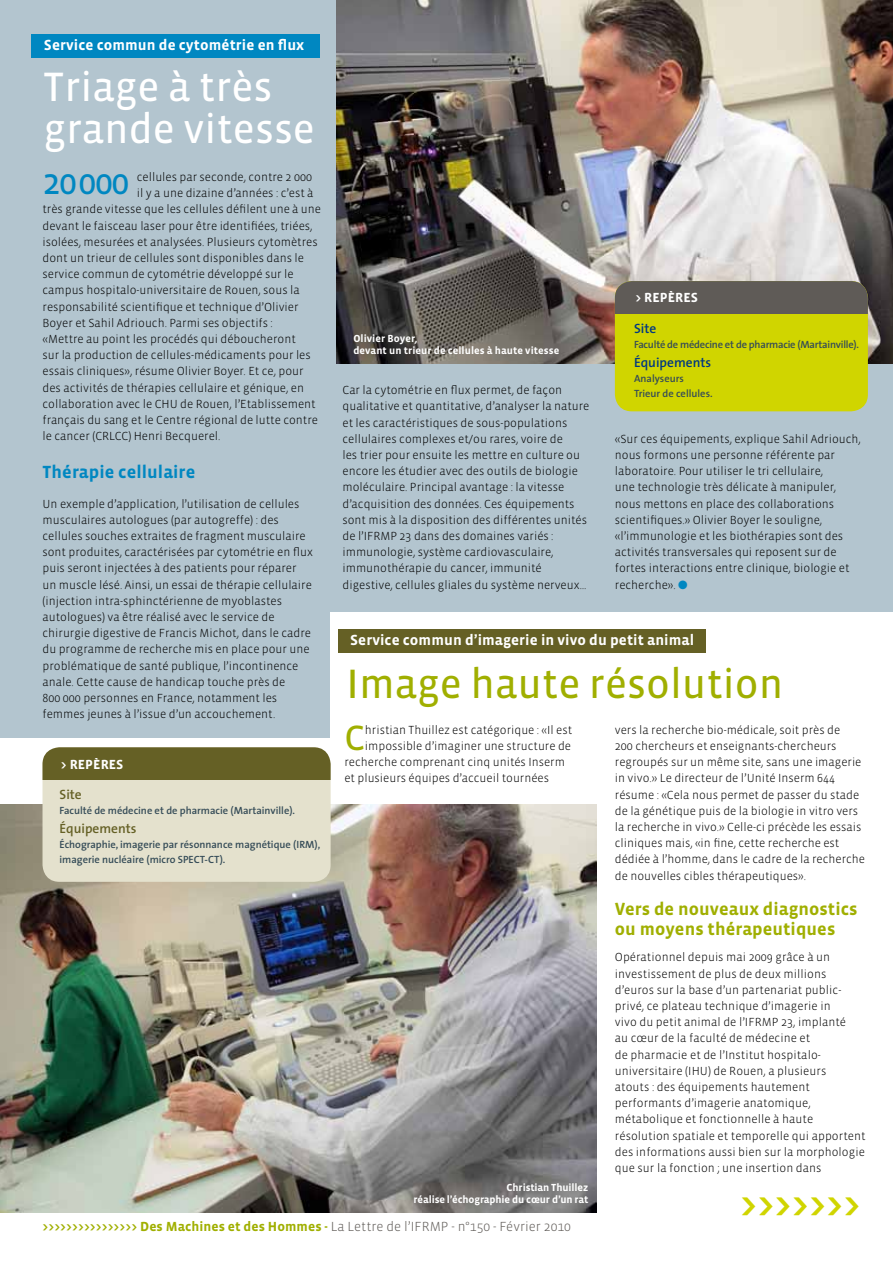
<style>
.page{position:relative;width:893px;height:1263px;background:#fff}
.page>*{position:absolute;margin:0;border:0;box-sizing:border-box;transform-origin:0 0}
.t1{font:42px/42px "Vista Sans Reg";color:#fff}
.t2{font:42px "Vista Sans Reg";color:#a0af00}
.t3{font:700 39.15px "Vista Sans";color:#d0d500}
.t4{font:36px "Vista Sans Reg";letter-spacing:-.04em;color:#0087c1}
.t5{font:36px "Vista Sans Reg";color:#a0af00}
.t6{font:700 18px/19.5px "Vista Sans";letter-spacing:.005em;color:#a0af00}
.t7{font:700 18px "Vista Sans";letter-spacing:.005em;color:#0087c1}
.t8{font:700 15px "Vista Sans";letter-spacing:.005em;color:#fff}
.t9{font:700 13.5px "Vista Sans";letter-spacing:.005em;color:#a0af00}
.t10{font:700 13.5px "Vista Sans";letter-spacing:.005em;color:#fff}
.t11{font:600 13.5px "The Sans";color:#656025}
.t12{font:600 13.5px "The Sans";color:#003882}
.t13{font:300 12px/16.2px "Vista Sans";color:#000}
.t14{font:600 10.5px/15px "The Sans";color:#344b57}
.t15{font:700 10.5px/12px "Vista Sans";letter-spacing:.005em;color:#fff}
.t16{font:600 10.5px "The Sans";letter-spacing:-.02em;color:#344b57}
.s1{color:#0087c1}
.s2{font-weight:300;color:#5f5b57}
</style>
<div class="page">
<div style="left:0;top:0;width:893px;height:738px;background:#b3c5cf"></div>
<img style="left:336px;top:0;width:557px;height:364px">
<div style="left:331px;top:612px;width:562px;height:126px;background:#fff"></div>
<div style="left:32px;top:34px;width:288px;height:23px;background:#0087c1"></div>
<div style="left:338px;top:629px;width:368px;height:24px;background:#656025"></div>
<img style="left:0;top:804px;width:596px;height:409px">
<div style="left:43px;top:747px;width:288px;height:135px;background:#e4e1cd;border-radius:17px"></div>
<div style="left:43px;top:747px;width:288px;height:33px;background:#656025"></div>
<div style="left:615px;top:281px;width:253px;height:130px;background:#d0d500;border-radius:17px"></div>
<div style="left:615px;top:281px;width:253px;height:33px;background:#5f5b57"></div>
<p class="t8" style="left:44px;top:37px;width:262px">Service commun de cytométrie en flux</p>
<h1 class="t1" style="left:44px;top:67px;width:273px">Triage à très grande vitesse</h1>
<h3 class="t4" style="left:43px;top:164px;width:88px">20000</h3>
<p class="t13" style="left:137px;top:169px;width:177px">cellules par seconde, contre 2 000</p>
<p class="t13" style="left:137px;top:185px;width:178px">il y a une dizaine d’années : c’est à</p>
<p class="t13" style="left:43px;top:201px;width:280px">très grande vitesse que les cellules défilent une à une</p>
<p class="t13" style="left:43px;top:218px;width:272px">devant le faisceau laser pour être identifiées, triées,</p>
<p class="t13" style="left:43px;top:234px;width:277px">isolées, mesurées et analysées. Plusieurs cytomètres</p>
<p class="t13" style="left:43px;top:250px;width:263px">dont un trieur de cellules sont disponibles dans le</p>
<p class="t13" style="left:43px;top:266px;width:253px">service commun de cytométrie développé sur le</p>
<p class="t13" style="left:43px;top:282px;width:259px">campus hospitalo-universitaire de Rouen, sous la</p>
<p class="t13" style="left:43px;top:299px;width:258px">responsabilité scientifique et technique d’Olivier</p>
<p class="t13" style="left:43px;top:315px;width:232px">Boyer et Sahil Adriouch. Parmi ses objectifs :</p>
<p class="t13" style="left:43px;top:331px;width:255px">«Mettre au point les procédés qui déboucheront</p>
<p class="t13" style="left:43px;top:347px;width:270px">sur la production de cellules-médicaments pour les</p>
<p class="t13" style="left:43px;top:363px;width:263px">essais cliniques», résume Olivier Boyer. Et ce, pour</p>
<p class="t13" style="left:43px;top:380px;width:263px">des activités de thérapies cellulaire et génique, en</p>
<p class="t13" style="left:43px;top:396px;width:275px">collaboration avec le CHU de Rouen, l’Etablissement</p>
<p class="t13" style="left:43px;top:412px;width:277px">français du sang et le Centre régional de lutte contre</p>
<p class="t13" style="left:43px;top:428px;width:179px">le cancer (CRLCC) Henri Becquerel.</p>
<h3 class="t7" style="left:43px;top:463px;width:154px">Thérapie cellulaire</h3>
<p class="t13" style="left:43px;top:496px;width:272px">Un exemple d’application, l’utilisation de cellules musculaires autologues (par autogreffe) : des cellules souches extraites de fragment musculaire sont produites, caractérisées par cytométrie en flux puis seront injectées à des patients pour réparer un muscle lésé. Ainsi, un essai de thérapie cellulaire (injection intra-sphinctérienne de myoblastes autologues) va être réalisé avec le service de chirurgie digestive de Francis Michot, dans le cadre du programme de recherche mis en place pour une problématique de santé publique, l’incontinence anale. Cette cause de handicap touche près de<br>800 000 personnes en France, notamment les femmes jeunes à l’issue d’un accouchement.</p>
<p class="t10" style="left:61px;top:757px;width:64px">&gt; REPÈRES</p>
<p class="t11" style="left:60px;top:783px;width:24px">Site</p>
<p class="t14" style="left:60px;top:803px;width:237px">Faculté de médecine et de pharmacie (Martainville).</p>
<p class="t11" style="left:60px;top:817px;width:79px">Équipements</p>
<p class="t14" style="left:60px;top:837px;width:262px">Échographie, imagerie par résonnance magnétique (IRM), imagerie nucléaire (micro SPECT-CT).</p>
<p class="t15" style="left:353px;top:332px;width:207px">Olivier Boyer,<br>devant un trieur de cellules à haute vitesse</p>
<p class="t13" style="left:342px;top:382px;width:248px">Car la cytométrie en flux permet, de façon qualitative et quantitative, d’analyser la nature et les caractéristiques de sous-populations cellulaires complexes et/ou rares, voire de<br>les trier pour ensuite les mettre en culture ou encore les étudier avec des outils de biologie moléculaire. Principal avantage : la vitesse d’acquisition des données. Ces équipements sont mis à la disposition des différentes unités de l’IFRMP 23 dans des domaines variés : immunologie, système cardiovasculaire, immunothérapie du cancer, immunité digestive, cellules gliales du système nerveux…</p>
<p class="t10" style="left:635px;top:291px;width:64px">&gt; REPÈRES</p>
<p class="t12" style="left:634px;top:317px;width:24px">Site</p>
<p class="t16" style="left:634px;top:336px;width:227px">Faculté de médecine et de pharmacie (Martainville).</p>
<p class="t12" style="left:634px;top:351px;width:79px">Équipements</p>
<p class="t14" style="left:634px;top:371px;width:80px">Analyseurs<br>Trieur de cellules.</p>
<p class="t13" style="left:615px;top:431px;width:247px">«Sur ces équipements, explique Sahil Adriouch, nous formons une personne référente par laboratoire. Pour utiliser le tri cellulaire,<br>une technologie très délicate à manipuler, nous mettons en place des collaborations scientifiques.» Olivier Boyer le souligne, «l’immunologie et les biothérapies sont des activités transversales qui reposent sur de fortes interactions entre clinique, biologie et recherche». <span class="s1">●</span></p>
<p class="t8" style="left:350px;top:632px;width:346px">Service commun d’imagerie in vivo du petit animal</p>
<h1 class="t2" style="left:347px;top:662px;width:438px">Image haute résolution</h1>
<h3 class="t5" style="left:344px;top:719px;width:22px">C</h3>
<p class="t13" style="left:365px;top:722px;width:209px">hristian Thuillez est catégorique : «Il est</p>
<p class="t13" style="left:365px;top:738px;width:208px">impossible d’imaginer une structure de</p>
<p class="t13" style="left:344px;top:754px;width:222px">recherche comprenant cinq unités Inserm</p>
<p class="t13" style="left:344px;top:770px;width:206px">et plusieurs équipes d’accueil tournées</p>
<p class="t15" style="left:414px;top:1181px;width:176px;text-align:right">Christian Thuillez<br>réalise l’échographie du cœur d’un rat</p>
<p class="t13" style="left:615px;top:722px;width:252px">vers la recherche bio-médicale, soit près de<br>200 chercheurs et enseignants-chercheurs regroupés sur un même site, sans une imagerie in vivo.» Le directeur de l’Unité Inserm 644 résume : «Cela nous permet de passer du stade de la génétique puis de la biologie in vitro vers la recherche in vivo.» Celle-ci précède les essais cliniques mais, «in fine, cette recherche est dédiée à l’homme, dans le cadre de la recherche de nouvelles cibles thérapeutiques».</p>
<h3 class="t6" style="left:615px;top:900px;width:244px">Vers de nouveaux diagnostics ou moyens thérapeutiques</h3>
<p class="t13" style="left:615px;top:949px;width:252px">Opérationnel depuis mai 2009 grâce à un investissement de plus de deux millions d’euros sur la base d’un partenariat public&shy;privé, ce plateau technique d’imagerie in<br>vivo du petit animal de l’IFRMP 23, implanté<br>au cœur de la faculté de médecine et<br>de pharmacie et de l’Institut hospitalo&shy;universitaire (IHU) de Rouen, a plusieurs<br>atouts : des équipements hautement performants d’imagerie anatomique, métabolique et fonctionnelle à haute résolution spatiale et temporelle qui apportent des informations aussi bien sur la morphologie que sur la fonction ; une insertion dans</p>
<h2 class="t3" style="left:740px;top:1184px;width:122px">&gt;&gt;&gt;&gt;&gt;&gt;&gt;</h2>
<p class="t9" style="left:43px;top:1219px;width:530px">&gt;&gt;&gt;&gt;&gt;&gt;&gt;&gt;&gt;&gt;&gt;&gt;&gt;&gt;&gt;&gt; Des Machines et des Hommes - <span class="s2">La Lettre de l’IFRMP - n°150 - Février 2010</span></p>
</div>
